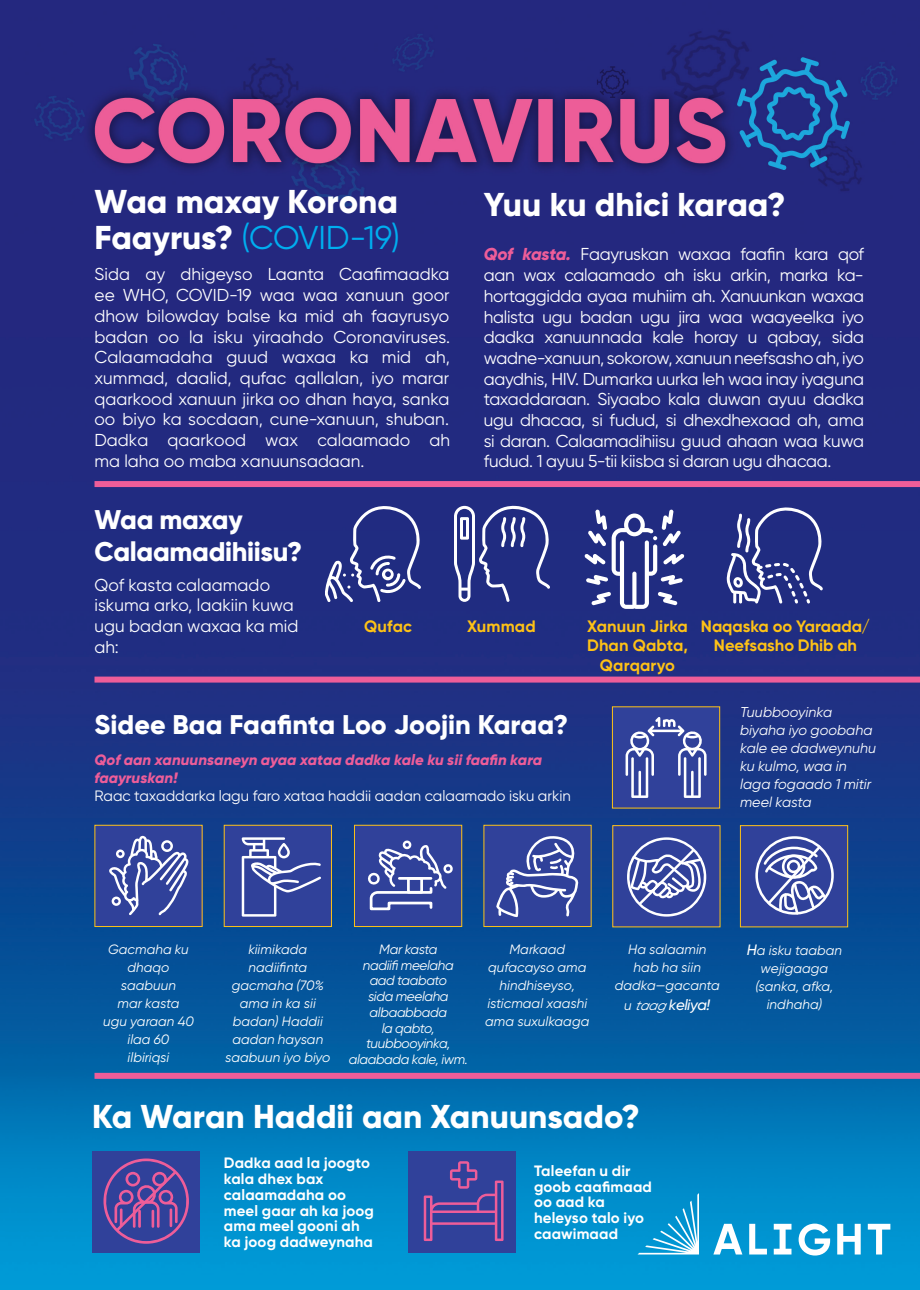
<style>
.page{position:relative;width:920px;height:1290px;background:#fff}
.page>*{position:absolute;margin:0;border:0;box-sizing:border-box;transform-origin:0 0}
.t1{font:800 33px/36px "Gilroy";color:#fff}
.t2{font:800 27px/32.4px "Gilroy";letter-spacing:-.01em;color:#fff}
.t3{font:17.25px/20.7px "Gilroy";color:#fff;text-align:justify}
.t4{font:700 16.5px/19.5px "Gilroy";color:#fec216;text-align:center}
.t5{font:700 15px/15.8px "Gilroy";letter-spacing:.01em;color:#fff}
.t6{font:italic 800 15px/18px "Gilroy";letter-spacing:.005em;color:#ee5d99}
.t7{font:15px "Gilroy";color:#fff}
.t8{font:italic 500 15px "Gilroy";letter-spacing:-.03em;color:#fff}
.t9{font:italic 14.25px/18px "Gilroy";letter-spacing:.005em;color:#fff}
.t10{font:italic 13.5px/18px "Gilroy";color:#fff;text-align:center}
.t11{font:italic 13.5px/15.8px "Gilroy";letter-spacing:-.025em;color:#fff;text-align:center}
.s1{font-weight:400;color:#00aeef}
.s2{font-weight:800;font-style:italic;color:#ee5d99}
.s3{font-weight:400;font-size:13.5px}
.s4{font-weight:500;font-size:15px}
</style>
<div class="page">
<img style="left:0;top:0;width:920px;height:1290px">
<div style="left:94px;top:481px;width:826px;height:6px;background:#ee5d99"></div>
<div style="left:94px;top:677px;width:826px;height:6px;background:#ee5d99"></div>
<div style="left:94px;top:1073px;width:826px;height:6px;background:#ee5d99"></div>
<svg style="left:324px;top:502px;width:97px;height:100px;background:#414b93"></svg>
<svg style="left:454px;top:505px;width:96px;height:97px"></svg>
<div style="left:612px;top:706px;width:108px;height:102px;background:#30419a;border:1px solid #fec216"></div>
<div style="left:95px;top:825px;width:107px;height:101px;background:#30419a"></div>
<svg style="left:109px;top:836px;width:80px;height:79px"></svg>
<div style="left:94px;top:825px;width:108px;height:102px;border:1px solid #fec216"></div>
<div style="left:483px;top:825px;width:108px;height:102px;background:#30419a;border:1px solid #fec216"></div>
<div style="left:740px;top:826px;width:108px;height:101px;background:#30419a"></div>
<div style="left:755px;top:836px;width:79px;height:79px;border:3px solid #fff;border-radius:50%"></div>
<svg style="left:761px;top:843px;width:67px;height:72px"></svg>
<div style="left:787px;top:860px;width:13px;height:13px;border:3px solid #fff;border-radius:50%"></div>
<div style="left:740px;top:825px;width:108px;height:102px;border:1px solid #fec216"></div>
<div style="left:354px;top:825px;width:108px;height:101px;background:#30419a"></div>
<svg style="left:368px;top:840px;width:85px;height:71px"></svg>
<div style="left:407px;top:877px;width:16px;height:17px;border:3px solid #fff"></div>
<hr style="left:399px;top:877px;width:32px;height:3px;background:#fff">
<div style="left:354px;top:825px;width:108px;height:102px;border:1px solid #fec216"></div>
<div style="left:613px;top:826px;width:107px;height:101px;background:#30419a"></div>
<svg style="left:627px;top:837px;width:80px;height:80px"></svg>
<div style="left:612px;top:825px;width:108px;height:102px;border:1px solid #fec216"></div>
<div style="left:224px;top:825px;width:107px;height:101px;background:#30419a"></div>
<svg style="left:242px;top:837px;width:79px;height:80px"></svg>
<div style="left:224px;top:825px;width:108px;height:102px;border:1px solid #fec216"></div>
<svg style="left:726px;top:505px;width:97px;height:98px;background:#475096"></svg>
<svg style="left:496px;top:836px;width:82px;height:81px"></svg>
<div style="left:93px;top:1151px;width:107px;height:101px;background:#30419a"></div>
<div style="left:408px;top:1151px;width:108px;height:101px;background:#30419a"></div>
<svg style="left:424px;top:1161px;width:80px;height:80px"></svg>
<svg style="left:103px;top:1158px;width:86px;height:86px"></svg>
<svg style="left:637px;top:1193px;width:62px;height:61px;background:#2ca4d7"></svg>
<svg style="left:713px;top:1224px;width:29px;height:30px"></svg>
<svg style="left:749px;top:1224px;width:18px;height:30px"></svg>
<svg style="left:837px;top:1224px;width:24px;height:30px"></svg>
<svg style="left:868px;top:1224px;width:22px;height:30px"></svg>
<svg style="left:774px;top:1224px;width:17px;height:30px"></svg>
<svg style="left:799px;top:1223px;width:31px;height:32px"></svg>
<svg style="left:584px;top:509px;width:100px;height:100px"></svg>
<svg style="left:625px;top:717px;width:81px;height:81px"></svg>
<h1 class="t1" style="left:94px;top:183px;width:307px">Waa maxay Korona<br>Faayrus? <span class="s1">(COVID-19)</span></h1>
<p class="t3" style="left:94px;top:264px;width:357px">Sida ay dhigeyso Laanta Caafimaadka ee WHO, COVID-19 waa waa xanuun goor dhow bilowday balse ka mid ah faayrusyo badan oo la isku yiraahdo Coronaviruses.<br>Calaamadaha guud waxaa ka mid ah, xummad, daalid, qufac qallalan, iyo marar qaarkood xanuun jirka oo dhan haya, sanka oo biyo ka socdaan, cune-xanuun, shuban.<br>Dadka qaarkood wax calaamado ah ma laha oo maba xanuunsadaan.</p>
<h1 class="t1" style="left:484px;top:187px;width:303px">Yuu ku dhici karaa?</h1>
<p class="t3" style="left:484px;top:244px;width:382px"><span class="s2">Qof kasta.</span> Faayruskan waxaa faafin kara qof aan wax calaamado ah isku arkin, marka ka&shy;hortaggidda ayaa muhiim ah. Xanuunkan waxaa halista ugu badan ugu jira waa waayeelka iyo dadka xanuunnada kale horay u qabay, sida wadne-xanuun, sokorow, xanuun neefsasho ah, iyo aaydhis, HIV. Dumarka uurka leh waa inay iyaguna taxaddaraan. Siyaabo kala duwan ayuu dadka ugu dhacaa, si fudud, si dhexdhexaad ah, ama si daran. Calaamadihiisu guud ahaan waa kuwa fudud. 1 ayuu 5-tii kiisba si daran ugu dhacaa.</p>
<h2 class="t2" style="left:94px;top:503px;width:209px">Waa maxay<br>Calaamadihiisu?</h2>
<p class="t3" style="left:94px;top:574px;width:205px;text-align:left">Qof kasta calaamado iskuma arko, laakiin kuwa ugu badan waxaa ka mid ah:</p>
<p class="t4" style="left:364px;top:616px;width:49px">Qufac</p>
<p class="t4" style="left:467px;top:616px;width:70px">Xummad</p>
<p class="t4" style="left:587px;top:616px;width:102px">Xanuun Jirka<br>Dhan Qabta,<br>Qarqaryo</p>
<p class="t4" style="left:701px;top:616px;width:171px">Naqaska oo Yaraada/<br>Neefsasho Dhib ah</p>
<h2 class="t2" style="left:94px;top:708px;width:475px">Sidee Baa Faafinta Loo Joojin Karaa?</h2>
<p class="t6" style="left:94px;top:751px;width:449px">Qof aan xanuunsaneyn ayaa xataa dadka kale ku sii faafin kara faayruskan!</p>
<p class="t7" style="left:94px;top:787px;width:478px">Raac taxaddarka lagu faro xataa haddii aadan calaamado isku arkin</p>
<p class="t9" style="left:740px;top:703px;width:138px">Tuubbooyinka biyaha iyo goobaha kale ee dadweynuhu ku kulmo, waa in laga fogaado 1 mitir meel kasta</p>
<p class="t10" style="left:615px;top:940px;width:106px">Ha salaamin hab ha siin dadka—gacanta</p>
<p class="t8" style="left:624px;top:995px;width:87px"><span class="s3">u taag</span>keliya!</p>
<p class="t10" style="left:103px;top:940px;width:92px">Gacmaha ku dhaqo saabuun<br>mar kasta<br>ugu yaraan 40 ilaa 60<br>ilbiriqsi</p>
<p class="t10" style="left:225px;top:940px;width:107px">kiimikada nadiifinta gacmaha (70% ama in ka sii badan) Haddii aadan haysan saabuun iyo biyo</p>
<p class="t10" style="left:747px;top:941px;width:97px"><span class="s4">H</span>a isku taaban wejigaaga (sanka, afka, indhaha)</p>
<p class="t11" style="left:349px;top:941px;width:121px">Mar kasta<br>nadiifi meelaha aad taabato<br>sida meelaha albaabbada<br>la qabto, tuubbooyinka, alaabada kale, iwm.</p>
<p class="t10" style="left:485px;top:940px;width:106px">Markaad qufacayso ama hindhiseyso, isticmaal xaashi ama suxulkaaga</p>
<h1 class="t1" style="left:92px;top:1098px;width:549px">Ka Waran Haddii aan Xanuunsado?</h1>
<p class="t5" style="left:224px;top:1155px;width:152px">Dadka aad la joogto kala dhex bax calaamadaha oo meel gaar ah ka joog ama meel gooni ah ka joog dadweynaha</p>
<p class="t5" style="left:534px;top:1163px;width:119px">Taleefan u dir goob caafimaad oo aad ka heleyso talo iyo caawimaad</p>
</div>
